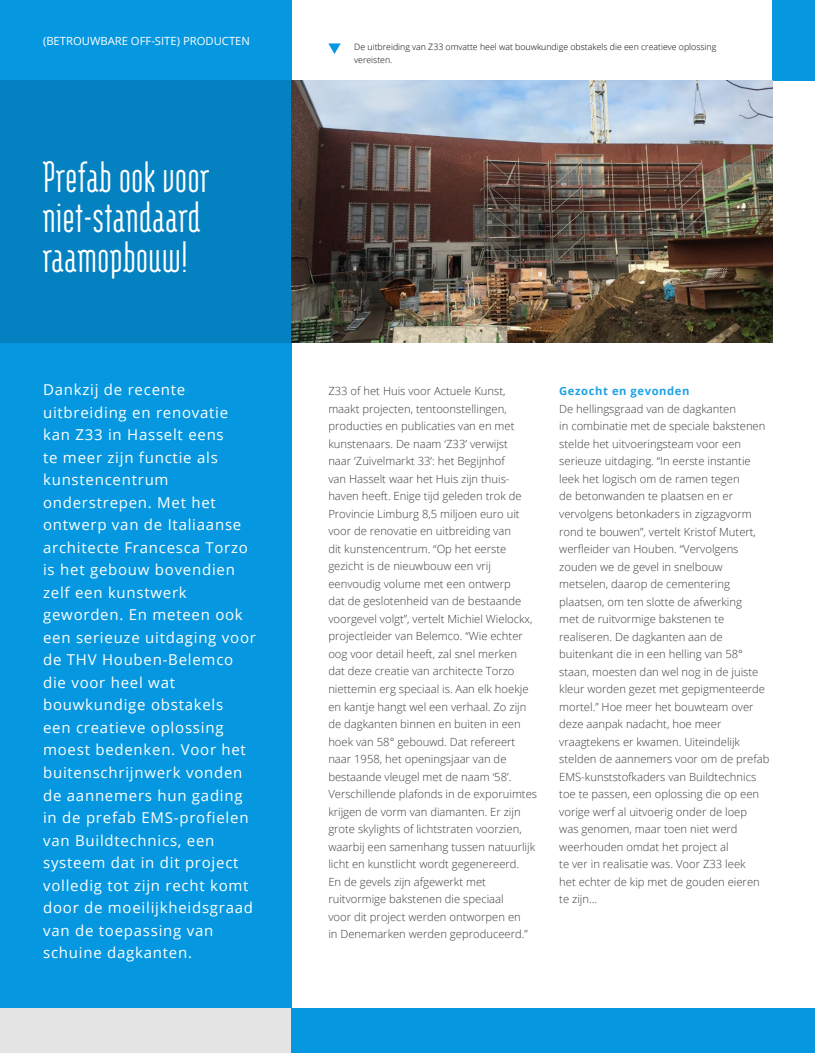
<style>
.page{position:relative;width:815px;height:1053px;background:#fff}
.page>*{position:absolute;margin:0;border:0;box-sizing:border-box;transform-origin:0 0}
.t1{font:43.75px/40px "Modula OT Sans";color:#fff}
.t2{font:15px/22.5px "Open Sans";letter-spacing:.05em;color:#fff}
.t3{font:300 11.25px/17.5px "Open Sans";color:#3c3c3b}
.t4{font:11.25px "Open Sans";color:#fff}
.t5{font:700 11.25px "Open Sans";letter-spacing:.05em;color:#1ea2e4}
.t6{font:300 8.75px/12.5px "Open Sans";color:#000}
</style>
<div class="page">
<div style="left:0;top:1008px;width:541px;height:44px;background:#e3e3e3"></div>
<div style="left:0;top:342px;width:292px;height:666px;background:#0598e1"></div>
<div style="left:0;top:0;width:292px;height:343px;background:#0598e1"></div>
<div style="left:0;top:80px;width:292px;height:262px;background:#0481c0"></div>
<div style="left:772px;top:0;width:43px;height:80px;background:#0598e1"></div>
<div style="left:292px;top:1008px;width:523px;height:44px;background:#0598e1"></div>
<img style="left:292px;top:80px;width:480px;height:262px">
<svg style="left:328px;top:43px;width:13px;height:11px"></svg>
<p class="t4" style="left:43px;top:33px;width:208px">(BETROUWBARE OFF-SITE) PRODUCTEN</p>
<h1 class="t1" style="left:42px;top:157px;width:168px">Prefab ook voor niet-standaard raamopbouw!</h1>
<p class="t6" style="left:354px;top:40px;width:363px">De uitbreiding van Z33 omvatte heel wat bouwkundige obstakels die een creatieve oplossing vereisten.</p>
<p class="t2" style="left:43px;top:378px;width:214px">Dankzij de recente uitbreiding en renovatie kan Z33 in Hasselt eens<br>te meer zijn functie als kunstencentrum onderstrepen. Met het ontwerp van de Italiaanse architecte Francesca Torzo is het gebouw bovendien zelf een kunstwerk geworden. En meteen ook een serieuze uitdaging voor de THV Houben-Belemco die voor heel wat bouwkundige obstakels<br>een creatieve oplossing moest bedenken. Voor het buitenschrijnwerk vonden de aannemers hun gading in de prefab EMS-profielen van Buildtechnics, een systeem dat in dit project volledig tot zijn recht komt door de moeilijkheidsgraad van de toepassing van schuine dagkanten.</p>
<p class="t3" style="left:328px;top:382px;width:210px">Z33 of het Huis voor Actuele Kunst, maakt projecten, tentoonstellingen, producties en publicaties van en met kunstenaars. De naam ‘Z33’ verwijst<br>naar ‘Zuivelmarkt 33’: het Begijnhof<br>van Hasselt waar het Huis zijn thuis&shy;haven heeft. Enige tijd geleden trok de Provincie Limburg 8,5 miljoen euro uit voor de renovatie en uitbreiding van<br>dit kunstencentrum. “Op het eerste gezicht is de nieuwbouw een vrij eenvoudig volume met een ontwerp<br>dat de geslotenheid van de bestaande voorgevel volgt”, vertelt Michiel Wielockx, projectleider van Belemco. “Wie echter oog voor detail heeft, zal snel merken<br>dat deze creatie van architecte Torzo niettemin erg speciaal is. Aan elk hoekje en kantje hangt wel een verhaal. Zo zijn de dagkanten binnen en buiten in een hoek van 58° gebouwd. Dat refereert naar 1958, het openingsjaar van de bestaande vleugel met de naam ‘58’.<br>Verschillende plafonds in de exporuimtes krijgen de vorm van diamanten. Er zijn grote skylights of lichtstraten voorzien, waarbij een samenhang tussen natuurlijk licht en kunstlicht wordt gegenereerd.<br>En de gevels zijn afgewerkt met ruitvormige bakstenen die speciaal<br>voor dit project werden ontworpen en<br>in Denemarken werden geproduceerd.”</p>
<p class="t5" style="left:559px;top:383px;width:132px">Gezocht en gevonden</p>
<p class="t3" style="left:559px;top:400px;width:212px">De hellingsgraad van de dagkanten<br>in combinatie met de speciale bakstenen stelde het uitvoeringsteam voor een serieuze uitdaging. “In eerste instantie leek het logisch om de ramen tegen<br>de betonwanden te plaatsen en er vervolgens betonkaders in zigzagvorm rond te bouwen”, vertelt Kristof Mutert, werfleider van Houben. “Vervolgens zouden we de gevel in snelbouw metselen, daarop de cementering plaatsen, om ten slotte de afwerking<br>met de ruitvormige bakstenen te realiseren. De dagkanten aan de buitenkant die in een helling van 58° staan, moesten dan wel nog in de juiste kleur worden gezet met gepigmenteerde mortel.” Hoe meer het bouwteam over deze aanpak nadacht, hoe meer vraagtekens er kwamen. Uiteindelijk stelden de aannemers voor om de prefab EMS-kunststofkaders van Buildtechnics toe te passen, een oplossing die op een vorige werf al uitvoerig onder de loep<br>was genomen, maar toen niet werd weerhouden omdat het project al<br>te ver in realisatie was. Voor Z33 leek<br>het echter de kip met de gouden eieren te zijn…</p>
</div>
